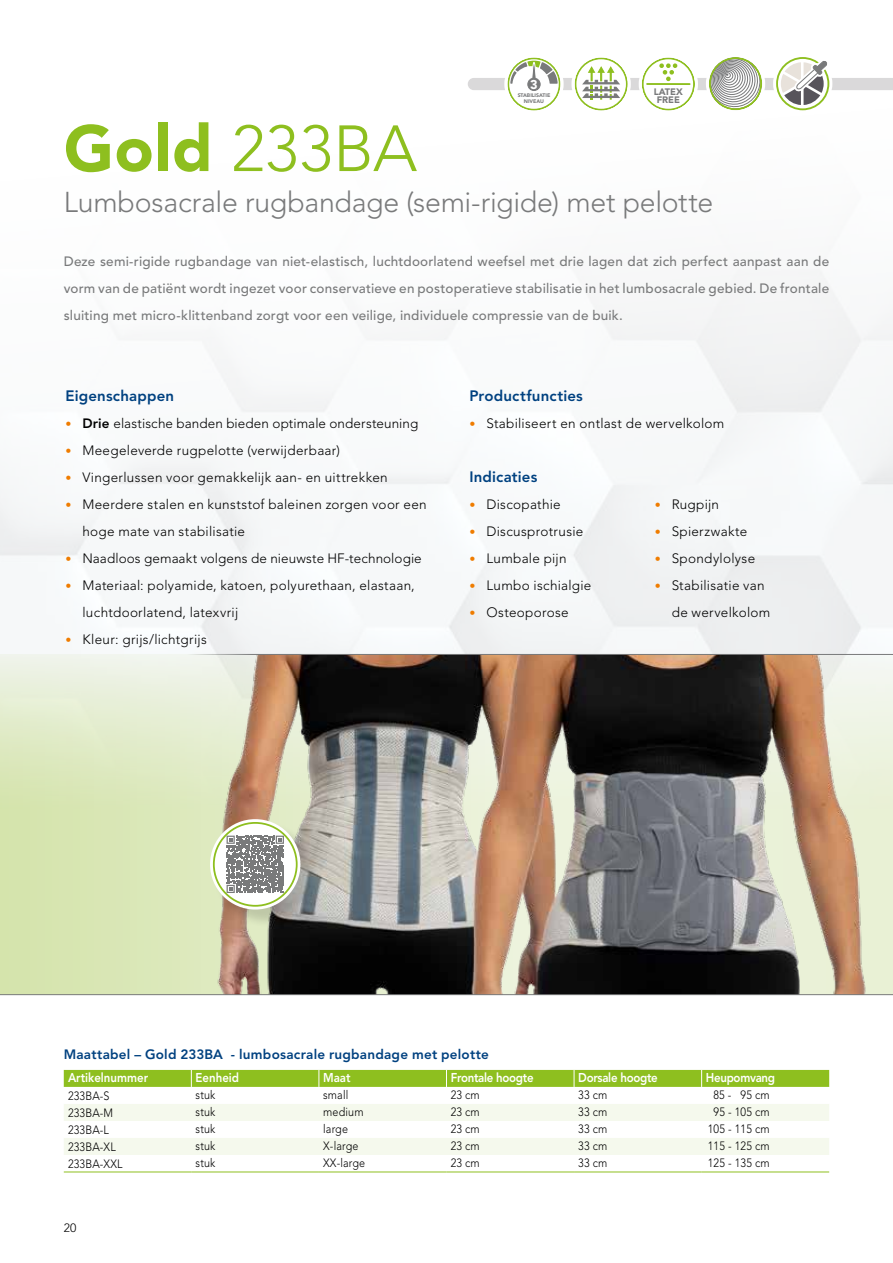
<style>
.page{position:relative;width:893px;height:1263px;background:#fff}
.page>*{position:absolute;margin:0;border:0;box-sizing:border-box;transform-origin:0 0}
.t1{font:300 64.5px "Avenir LT Std";letter-spacing:.005em;color:#8ebf1f}
.t2{font:300 28.5px "Avenir LT Std";letter-spacing:-.01em;color:#797a7b}
.t3{font:800 15px "Avenir LT Std";letter-spacing:.01em;color:#004180}
.t4{font:300 13.5px/27px "Avenir LT Std";letter-spacing:.02em;color:#000}
.t5{font:500 13.5px/27px "Avenir LT Std";letter-spacing:.015em;color:#797a7b;text-align:justify}
.t6{font:800 13.5px "Avenir LT Std";letter-spacing:.015em;color:#004180}
.t7{font:800 12.75px "Avenir LT Std";letter-spacing:-.025em;color:#fff;scale:.9 1}
.t8{font:800 12.75px "Avenir LT Std";color:#fff;scale:.9 1}
.t9{font:900 12.75px "Avenir LT Std";color:#fff}
.t10{font:300 12px "Avenir LT Std";letter-spacing:.015em;color:#000;scale:.9 1}
.t11{font:300 12px "Avenir LT Std";letter-spacing:.015em;color:#000}
.t12{font:900 9.3px/8.9px "Avenir LT Std";color:#797a7b;text-align:center}
.t13{font:900 5.25px/5.4px "Avenir";color:#797a7b;text-align:center}
.s1{font-weight:900}
.s2{font-size:12px;color:#ef7c00}
.s3{font-weight:800}
</style>
<div class="page">
<svg style="left:0;top:654px;width:207px;height:340px"></svg>
<img style="left:207px;top:655px;width:686px;height:339px">
<hr style="left:0;top:994px;width:893px;height:1px;background:#797a7b">
<hr style="left:128px;top:654px;width:765px;height:1px;background:#797a7b">
<svg style="left:64px;top:1104px;width:765px;height:51px"></svg>
<div style="left:64px;top:1070px;width:765px;height:17px;background:#8ebf1f"></div>
<hr style="left:64px;top:1171px;width:127px;height:1px;background:#8ebf1f">
<hr style="left:191px;top:1171px;width:128px;height:1px;background:#8ebf1f">
<hr style="left:319px;top:1171px;width:127px;height:1px;background:#8ebf1f">
<hr style="left:446px;top:1171px;width:128px;height:1px;background:#8ebf1f">
<hr style="left:574px;top:1171px;width:128px;height:1px;background:#8ebf1f">
<hr style="left:702px;top:1171px;width:127px;height:1px;background:#8ebf1f">
<div style="left:773px;top:54px;width:59px;height:59px;border:3px solid #fff;border-radius:50%"></div>
<div style="left:504px;top:54px;width:60px;height:60px;border:3px solid #fff;border-radius:50%"></div>
<div style="left:706px;top:54px;width:59px;height:59px;border:3px solid #fff;border-radius:50%"></div>
<div style="left:639px;top:54px;width:59px;height:60px;border:3px solid #fff;border-radius:50%"></div>
<div style="left:571px;top:54px;width:60px;height:60px;border:3px solid #fff;border-radius:50%"></div>
<svg style="left:468px;top:57px;width:425px;height:54px"></svg>
<div style="left:212px;top:821px;width:107px;height:107px;background:#000;opacity:.15"></div>
<div style="left:210px;top:819px;width:90px;height:90px;border:4px solid #fff;border-radius:50%"></div>
<div style="left:214px;top:823px;width:83px;height:83px;background:#fff;border-radius:50%"></div>
<svg style="left:224px;top:833px;width:62px;height:62px"></svg>
<div style="left:213px;top:822px;width:85px;height:85px;border:2px solid #8ebf1f;border-radius:50%"></div>
<p class="t9" style="left:530px;top:77px;width:9px">3</p>
<p class="t13" style="left:518px;top:93px;width:34px">STABILISATIE<br>NIVEAU</p>
<p class="t12" style="left:654px;top:87px;width:31px">LATEX<br>FREE</p>
<h1 class="t1" style="left:64px;top:111px;width:355px"><span class="s1">Gold</span> 233BA</h1>
<h2 class="t2" style="left:64px;top:185px;width:651px">Lumbosacrale rugbandage (semi-rigide) met pelotte</h2>
<p class="t5" style="left:64px;top:248px;width:767px">Deze semi-rigide rugbandage van niet-elastisch, luchtdoorlatend weefsel met drie lagen dat zich perfect aanpast aan de vorm van de patiënt wordt ingezet voor conservatieve en postoperatieve stabilisatie in het lumbosacrale gebied. De frontale sluiting met micro-klittenband zorgt voor een veilige, individuele compressie van de buik.</p>
<p class="t3" style="left:65px;top:386px;width:110px">Eigenschappen</p>
<p class="t4" style="left:65px;top:409px;width:354px"><span class="s2">•</span> <span class="s3">Drie</span> elastische banden bieden optimale ondersteuning</p>
<p class="t4" style="left:65px;top:436px;width:276px"><span class="s2">•</span> Meegeleverde rugpelotte (verwijderbaar)</p>
<p class="t4" style="left:65px;top:463px;width:324px"><span class="s2">•</span> Vingerlussen voor gemakkelijk aan- en uittrekken</p>
<p class="t4" style="left:82px;top:490px;width:346px;text-indent:-17px"><span class="s2">•</span> Meerdere stalen en kunststof baleinen zorgen voor een hoge mate van stabilisatie</p>
<p class="t4" style="left:65px;top:544px;width:358px"><span class="s2">•</span> Naadloos gemaakt volgens de nieuwste HF-technologie</p>
<p class="t4" style="left:82px;top:571px;width:334px;text-indent:-17px"><span class="s2">•</span> Materiaal: polyamide, katoen, polyurethaan, elastaan, luchtdoorlatend, latexvrij</p>
<p class="t4" style="left:65px;top:625px;width:143px"><span class="s2">•</span> Kleur: grijs/lichtgrijs</p>
<p class="t3" style="left:469px;top:386px;width:115px">Productfuncties</p>
<p class="t4" style="left:469px;top:409px;width:256px"><span class="s2">•</span> Stabiliseert en ontlast de wervelkolom</p>
<p class="t3" style="left:469px;top:467px;width:69px">Indicaties</p>
<p class="t4" style="left:469px;top:490px;width:93px"><span class="s2">•</span> Discopathie</p>
<p class="t4" style="left:469px;top:517px;width:115px"><span class="s2">•</span> Discusprotrusie</p>
<p class="t4" style="left:469px;top:544px;width:99px"><span class="s2">•</span> Lumbale pijn</p>
<p class="t4" style="left:469px;top:571px;width:123px"><span class="s2">•</span> Lumbo ischialgie</p>
<p class="t4" style="left:469px;top:598px;width:101px"><span class="s2">•</span> Osteoporose</p>
<p class="t4" style="left:655px;top:490px;width:66px"><span class="s2">•</span> Rugpijn</p>
<p class="t4" style="left:655px;top:517px;width:94px"><span class="s2">•</span> Spierzwakte</p>
<p class="t4" style="left:655px;top:544px;width:102px"><span class="s2">•</span> Spondylolyse</p>
<p class="t4" style="left:672px;top:571px;width:100px;text-indent:-17px"><span class="s2">•</span> Stabilisatie van de wervelkolom</p>
<p class="t6" style="left:64px;top:1046px;width:427px">Maattabel – Gold 233BA - lumbosacrale rugbandage met pelotte</p>
<p class="t8" style="left:68px;top:1070px;width:91px">Artikelnummer</p>
<p class="t8" style="left:196px;top:1070px;width:50px">Eenheid</p>
<p class="t7" style="left:323px;top:1070px;width:32px">Maat</p>
<p class="t7" style="left:451px;top:1070px;width:94px">Frontale hoogte</p>
<p class="t7" style="left:578px;top:1070px;width:90px">Dorsale hoogte</p>
<p class="t7" style="left:706px;top:1070px;width:78px">Heupomvang</p>
<p class="t10" style="left:68px;top:1089px;width:48px">233BA-S</p>
<p class="t10" style="left:196px;top:1088px;width:24px">stuk</p>
<p class="t10" style="left:323px;top:1088px;width:30px">small</p>
<p class="t10" style="left:451px;top:1088px;width:34px">23 cm</p>
<p class="t10" style="left:578px;top:1088px;width:34px">33 cm</p>
<p class="t10" style="left:713px;top:1088px;width:64px">85 - 95 cm</p>
<p class="t10" style="left:68px;top:1106px;width:52px">233BA-M</p>
<p class="t10" style="left:196px;top:1105px;width:24px">stuk</p>
<p class="t10" style="left:323px;top:1105px;width:46px">medium</p>
<p class="t10" style="left:451px;top:1105px;width:34px">23 cm</p>
<p class="t10" style="left:578px;top:1105px;width:34px">33 cm</p>
<p class="t10" style="left:713px;top:1105px;width:64px">95 - 105 cm</p>
<p class="t10" style="left:68px;top:1123px;width:47px">233BA-L</p>
<p class="t10" style="left:196px;top:1122px;width:24px">stuk</p>
<p class="t10" style="left:323px;top:1122px;width:29px">large</p>
<p class="t10" style="left:451px;top:1122px;width:34px">23 cm</p>
<p class="t10" style="left:578px;top:1122px;width:34px">33 cm</p>
<p class="t10" style="left:708px;top:1122px;width:70px">105 - 115 cm</p>
<p class="t10" style="left:68px;top:1140px;width:55px">233BA-XL</p>
<p class="t10" style="left:196px;top:1139px;width:24px">stuk</p>
<p class="t10" style="left:323px;top:1139px;width:41px">X-large</p>
<p class="t10" style="left:451px;top:1139px;width:34px">23 cm</p>
<p class="t10" style="left:578px;top:1139px;width:34px">33 cm</p>
<p class="t10" style="left:708px;top:1139px;width:70px">115 - 125 cm</p>
<p class="t10" style="left:68px;top:1157px;width:62px">233BA-XXL</p>
<p class="t10" style="left:196px;top:1156px;width:24px">stuk</p>
<p class="t10" style="left:323px;top:1156px;width:48px">XX-large</p>
<p class="t10" style="left:451px;top:1156px;width:34px">23 cm</p>
<p class="t10" style="left:578px;top:1156px;width:34px">33 cm</p>
<p class="t10" style="left:708px;top:1156px;width:70px">125 - 135 cm</p>
<p class="t11" style="left:64px;top:1221px;width:14px">20</p>
</div>
